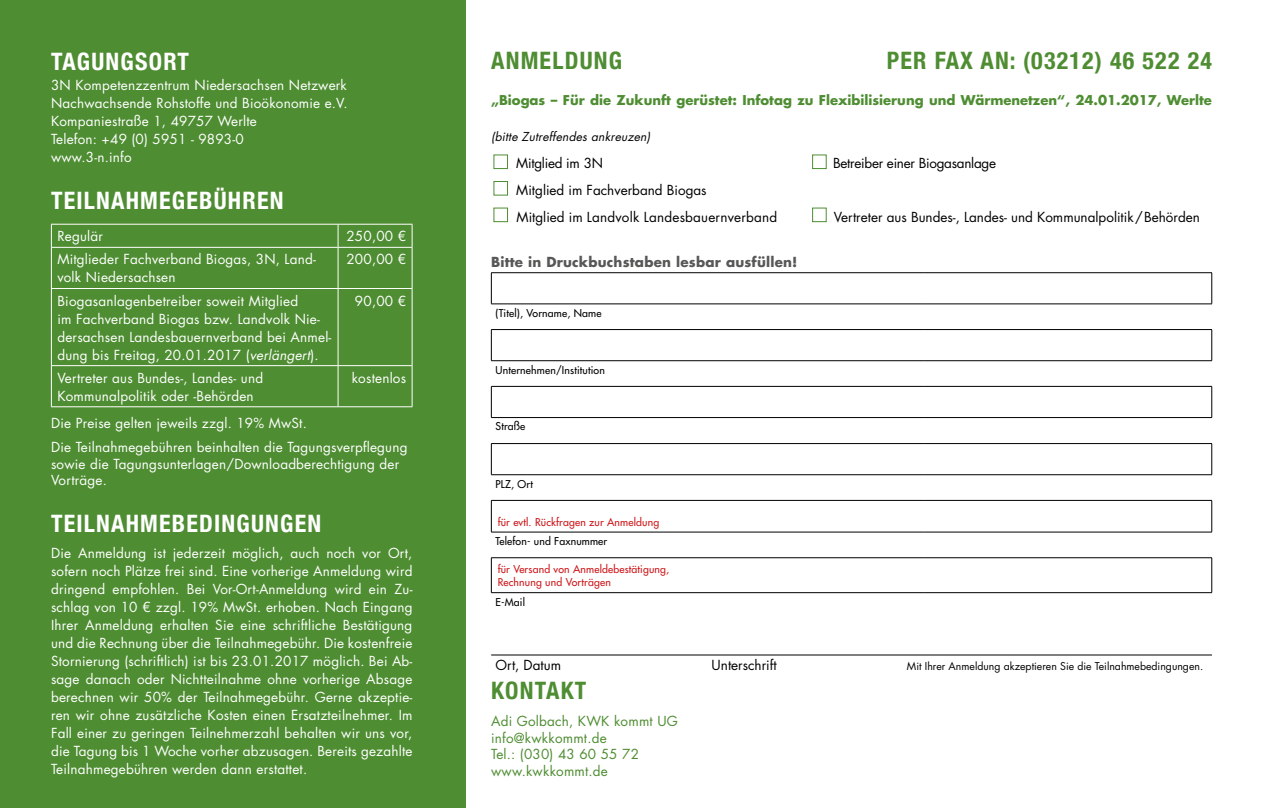
<style>
.page{position:relative;width:1263px;height:808px;background:#fff}
.page>*{position:absolute;margin:0;border:0;box-sizing:border-box;transform-origin:0 0}
.t1{font:700 condensed 24px "Helvetica Neue";letter-spacing:.05em;color:#fff}
.t2{font:700 condensed 24px "Helvetica Neue";letter-spacing:.05em;color:#4e8d32}
.t3{font:13.5px/18px "Futura Std";letter-spacing:.015em;color:#fff}
.t4{font:13.5px/27px "Futura Std";color:#000}
.t5{font:13.5px/16.5px "Futura Std";letter-spacing:.015em;color:#4e8d32}
.t6{font:13.5px "Futura Std";letter-spacing:-.02em;color:#000}
.t7{font:700 13.5px "Futura Std";letter-spacing:.015em;color:#575756}
.t8{font:700 13.2px "Futura Std";color:#4e8d32}
.t9{font:italic 12px "Futura Std";color:#000}
.t10{font:500 10.5px "Futura Std";letter-spacing:.015em;color:#000}
.t11{font:500 10.5px/13.5px "Futura Std";letter-spacing:.015em;color:#cd171a}
.t12{font:10.5px "Futura Std";color:#000}
.s1{font-style:italic}
</style>
<div class="page">
<div style="left:0;top:0;width:466px;height:808px;background:#4e8d32"></div>
<svg style="left:491px;top:273px;width:721px;height:382px"></svg>
<hr style="left:491px;top:272px;width:434px;height:1px;background:#000">
<hr style="left:491px;top:273px;width:1px;height:31px;background:#000">
<hr style="left:925px;top:272px;width:287px;height:1px;background:#000">
<hr style="left:1211px;top:273px;width:1px;height:31px;background:#000">
<hr style="left:491px;top:304px;width:434px;height:1px;background:#000">
<hr style="left:925px;top:304px;width:287px;height:1px;background:#000">
<hr style="left:491px;top:329px;width:434px;height:1px;background:#000">
<hr style="left:491px;top:330px;width:1px;height:30px;background:#000">
<hr style="left:925px;top:329px;width:287px;height:1px;background:#000">
<hr style="left:1211px;top:330px;width:1px;height:30px;background:#000">
<hr style="left:491px;top:360px;width:434px;height:1px;background:#000">
<hr style="left:925px;top:360px;width:287px;height:1px;background:#000">
<hr style="left:491px;top:386px;width:434px;height:1px;background:#000">
<hr style="left:491px;top:387px;width:1px;height:30px;background:#000">
<hr style="left:925px;top:386px;width:287px;height:1px;background:#000">
<hr style="left:1211px;top:387px;width:1px;height:30px;background:#000">
<hr style="left:491px;top:417px;width:434px;height:1px;background:#000">
<hr style="left:925px;top:417px;width:287px;height:1px;background:#000">
<hr style="left:491px;top:443px;width:434px;height:1px;background:#000">
<hr style="left:491px;top:444px;width:1px;height:30px;background:#000">
<hr style="left:925px;top:443px;width:287px;height:1px;background:#000">
<hr style="left:1211px;top:444px;width:1px;height:30px;background:#000">
<hr style="left:491px;top:474px;width:434px;height:1px;background:#000">
<hr style="left:925px;top:474px;width:287px;height:1px;background:#000">
<hr style="left:491px;top:500px;width:434px;height:1px;background:#000">
<hr style="left:491px;top:501px;width:1px;height:31px;background:#000">
<hr style="left:925px;top:500px;width:287px;height:1px;background:#000">
<hr style="left:1211px;top:501px;width:1px;height:31px;background:#000">
<hr style="left:491px;top:532px;width:434px;height:1px;background:#000">
<hr style="left:925px;top:532px;width:287px;height:1px;background:#000">
<hr style="left:491px;top:557px;width:434px;height:1px;background:#000">
<hr style="left:491px;top:558px;width:1px;height:34px;background:#000">
<hr style="left:925px;top:557px;width:287px;height:1px;background:#000">
<hr style="left:1211px;top:558px;width:1px;height:34px;background:#000">
<hr style="left:491px;top:592px;width:434px;height:1px;background:#000">
<hr style="left:925px;top:592px;width:287px;height:1px;background:#000">
<hr style="left:491px;top:618px;width:434px;height:1px;background:#fff">
<hr style="left:491px;top:618px;width:1px;height:37px;background:#fff">
<hr style="left:925px;top:618px;width:287px;height:1px;background:#fff">
<hr style="left:1211px;top:618px;width:1px;height:37px;background:#fff">
<hr style="left:491px;top:655px;width:434px;height:1px;background:#000">
<hr style="left:925px;top:655px;width:287px;height:1px;background:#000">
<hr style="left:51px;top:224px;width:287px;height:1px;background:#fff">
<svg style="left:51px;top:225px;width:1px;height:22px"></svg>
<hr style="left:338px;top:224px;width:74px;height:1px;background:#fff">
<svg style="left:338px;top:225px;width:1px;height:22px"></svg>
<svg style="left:412px;top:225px;width:1px;height:22px"></svg>
<hr style="left:51px;top:247px;width:287px;height:1px;background:#fff">
<hr style="left:51px;top:248px;width:1px;height:40px;background:#fff">
<hr style="left:338px;top:247px;width:74px;height:1px;background:#fff">
<hr style="left:338px;top:248px;width:1px;height:40px;background:#fff">
<hr style="left:412px;top:248px;width:1px;height:40px;background:#fff">
<hr style="left:51px;top:288px;width:287px;height:1px;background:#fff">
<hr style="left:51px;top:289px;width:1px;height:76px;background:#fff">
<hr style="left:338px;top:288px;width:74px;height:1px;background:#fff">
<hr style="left:338px;top:289px;width:1px;height:76px;background:#fff">
<hr style="left:412px;top:289px;width:1px;height:76px;background:#fff">
<hr style="left:51px;top:365px;width:287px;height:1px;background:#fff">
<hr style="left:51px;top:366px;width:1px;height:40px;background:#fff">
<hr style="left:338px;top:365px;width:74px;height:1px;background:#fff">
<hr style="left:338px;top:366px;width:1px;height:40px;background:#fff">
<hr style="left:412px;top:366px;width:1px;height:40px;background:#fff">
<hr style="left:51px;top:406px;width:287px;height:1px;background:#fff">
<hr style="left:338px;top:406px;width:74px;height:1px;background:#fff">
<div style="left:493px;top:155px;width:15px;height:14px;background:#fff;border:1px solid #4e8d32"></div>
<div style="left:812px;top:155px;width:14px;height:14px;background:#fff;border:1px solid #4e8d32"></div>
<div style="left:493px;top:181px;width:15px;height:14px;background:#fff;border:1px solid #4e8d32"></div>
<div style="left:493px;top:208px;width:15px;height:14px;background:#fff;border:1px solid #4e8d32"></div>
<div style="left:812px;top:208px;width:14px;height:14px;background:#fff;border:1px solid #4e8d32"></div>
<h1 class="t1" style="left:51px;top:41px;width:139px">TAGUNGSORT</h1>
<p class="t3" style="left:51px;top:76px;width:298px">3N Kompetenzzentrum Niedersachsen Netzwerk Nachwachsende Rohstoffe und Bioökonomie e.V.<br>Kompaniestraße 1, 49757 Werlte<br>Telefon: +49 (0) 5951 - 9893-0<br>www.3-n.info</p>
<h1 class="t1" style="left:51px;top:180px;width:234px">TEILNAHMEGEBÜHREN</h1>
<p class="t3" style="left:57px;top:228px;width:47px">Regulär</p>
<p class="t3" style="left:346px;top:228px;width:61px">250,00 €</p>
<p class="t3" style="left:57px;top:251px;width:260px">Mitglieder Fachverband Biogas, 3N, Land&shy;volk Niedersachsen</p>
<p class="t3" style="left:346px;top:251px;width:61px">200,00 €</p>
<p class="t3" style="left:57px;top:292px;width:275px">Biogasanlagenbetreiber soweit Mitglied<br>im Fachverband Biogas bzw. Landvolk Nie&shy;dersachsen Landesbauernverband bei Anmel&shy;dung bis Freitag, 20.01.2017 (<span class="s1">verlängert</span>).</p>
<p class="t3" style="left:355px;top:292px;width:53px">90,00 €</p>
<p class="t3" style="left:57px;top:369px;width:207px">Vertreter aus Bundes-, Landes- und<br>Kommunalpolitik oder -Behörden</p>
<p class="t3" style="left:352px;top:369px;width:56px">kostenlos</p>
<p class="t3" style="left:51px;top:411px;width:358px;line-height:24px">Die Preise gelten jeweils zzgl. 19% MwSt.<br>Die Teilnahmegebühren beinhalten die Tagungsverpflegung</p>
<p class="t3" style="left:51px;top:456px;width:350px;line-height:16.5px">sowie die Tagungsunterlagen/Downloadberechtigung der<br>Vorträge.</p>
<h1 class="t1" style="left:51px;top:503px;width:272px">TEILNAHMEBEDINGUNGEN</h1>
<p class="t3" style="left:51px;top:544px;width:363px;text-align:justify">Die Anmeldung ist jederzeit möglich, auch noch vor Ort, sofern noch Plätze frei sind. Eine vorherige Anmeldung wird dringend empfohlen. Bei Vor-Ort-Anmeldung wird ein Zu&shy;schlag von 10 € zzgl. 19% MwSt. erhoben. Nach Eingang Ihrer Anmeldung erhalten Sie eine schriftliche Bestätigung und die Rechnung über die Teilnahmegebühr. Die kostenfreie Stornierung (schriftlich) ist bis 23.01.2017 möglich. Bei Ab&shy;sage danach oder Nichtteilnahme ohne vorherige Absage berechnen wir 50% der Teilnahmegebühr. Gerne akzeptie&shy;ren wir ohne zusätzliche Kosten einen Ersatzteilnehmer. Im Fall einer zu geringen Teilnehmerzahl behalten wir uns vor, die Tagung bis 1 Woche vorher abzusagen. Bereits gezahlte Teilnahmegebühren werden dann erstattet.</p>
<h1 class="t2" style="left:491px;top:40px;width:132px">ANMELDUNG</h1>
<p class="t8" style="left:491px;top:91px;width:722px">„Biogas – Für die Zukunft gerüstet: Infotag zu Flexibilisierung und Wärmenetzen“, 24.01.2017, Werlte</p>
<p class="t9" style="left:491px;top:128px;width:163px">(bitte Zutreffendes ankreuzen)</p>
<p class="t6" style="left:516px;top:154px;width:88px">Mitglied im 3N</p>
<p class="t6" style="left:833px;top:154px;width:164px">Betreiber einer Biogasanlage</p>
<p class="t4" style="left:516px;top:176px;width:262px">Mitglied im Fachverband Biogas<br>Mitglied im Landvolk Landesbauernverband</p>
<h1 class="t2" style="left:887px;top:40px;width:327px">PER FAX AN: (03212) 46 522 24</h1>
<p class="t4" style="left:834px;top:203px;width:368px">Vertreter aus Bundes-, Landes- und Kommunalpolitik/Behörden</p>
<p class="t7" style="left:491px;top:252px;width:308px">Bitte in Druckbuchstaben lesbar ausfüllen!</p>
<p class="t10" style="left:496px;top:306px;width:107px">(Titel), Vorname, Name</p>
<p class="t10" style="left:496px;top:363px;width:111px">Unternehmen/Institution</p>
<p class="t10" style="left:496px;top:420px;width:31px">Straße</p>
<p class="t10" style="left:496px;top:477px;width:39px">PLZ, Ort</p>
<p class="t11" style="left:498px;top:515px;width:163px">für evtl. Rückfragen zur Anmeldung</p>
<p class="t10" style="left:496px;top:534px;width:113px">Telefon- und Faxnummer</p>
<p class="t11" style="left:498px;top:562px;width:173px">für Versand von Anmeldebestätigung,<br>Rechnung und Vorträgen</p>
<p class="t10" style="left:496px;top:595px;width:31px">E-Mail</p>
<p class="t4" style="left:496px;top:652px;width:67px">Ort, Datum</p>
<p class="t4" style="left:712px;top:652px;width:67px">Unterschrift</p>
<p class="t12" style="left:907px;top:660px;width:298px">Mit Ihrer Anmeldung akzeptieren Sie die Teilnahmebedingungen.</p>
<h1 class="t2" style="left:491px;top:671px;width:97px">KONTAKT</h1>
<p class="t5" style="left:491px;top:713px;width:188px">Adi Golbach, KWK kommt UG info@kwkkommt.de<br>Tel.: (030) 43 60 55 72 www.kwkkommt.de</p>
</div>
